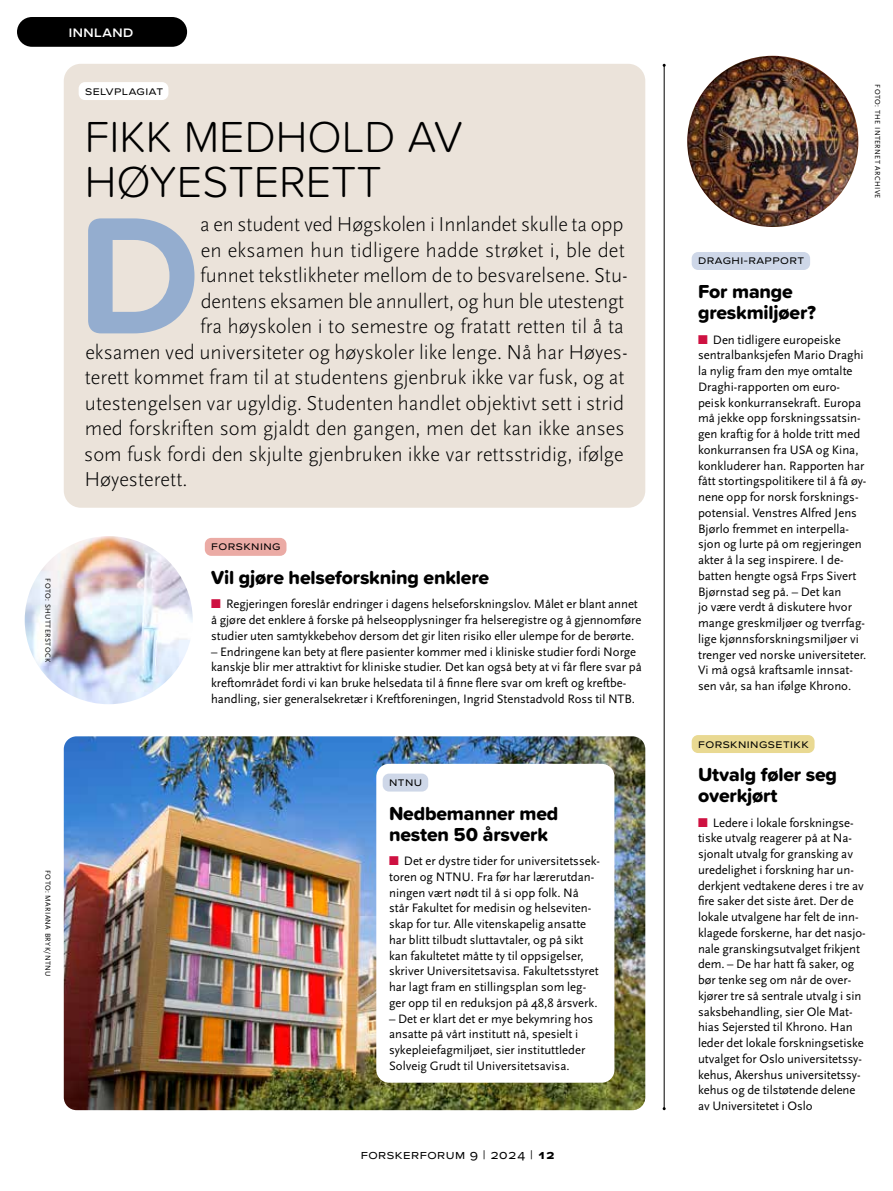
<style>
.page{position:relative;width:893px;height:1191px;background:#fff}
.page>*{position:absolute;margin:0;border:0;box-sizing:border-box;transform-origin:0 0}
.t1{font:700 172.35px "Proxima Soft";color:#94adcf}
.t2{font:300 45px/45px "Proxima Soft";color:#000}
.t3{font:300 21px "Scala Sans OT";color:#000}
.t4{font:19.5px/21px "Proxima Soft Extrabld";letter-spacing:-.01em;color:#000}
.t5{font:12.75px/15.8px "Scala Sans OT";letter-spacing:-.005em;color:#000}
.t6{font:12.75px "Proxima Nova Wide";letter-spacing:.04em;color:#000}
.t7{font:600 12.75px "Proxima Nova Wide";letter-spacing:.04em;color:#fff}
.t8{font:12px "Proxima Nova Wide";letter-spacing:.04em;color:#000}
.t9{font:7.5px "Scala Sans OT";letter-spacing:.05em;color:#000}
.s1{color:#ce1141}
.s2{font-weight:700}
</style>
<div class="page">
<div style="left:64px;top:64px;width:581px;height:444px;background:#ebe3da;border-radius:17px"></div>
<div style="left:79px;top:82px;width:89px;height:18px;background:#fff;border-radius:6px"></div>
<hr style="left:664px;top:65px;width:1px;height:1043px;background:#000">
<div style="left:692px;top:735px;width:122px;height:18px;background:#e9d992;border-radius:6px"></div>
<div style="left:692px;top:252px;width:118px;height:18px;background:#ced7e8;border-radius:6px"></div>
<div style="left:205px;top:538px;width:81px;height:18px;background:#ebaba5;border-radius:6px"></div>
<img style="left:64px;top:736px;width:581px;height:374px">
<div style="left:376px;top:764px;width:238px;height:318px;background:#fff;border-radius:13px"></div>
<div style="left:383px;top:773px;width:45px;height:18px;background:#ced7e8;border-radius:6px"></div>
<img style="left:25px;top:536px;width:168px;height:168px;border-radius:84px">
<img style="left:687px;top:56px;width:171px;height:171px;border-radius:86px">
<div style="left:17px;top:17px;width:170px;height:30px;background:#000;border-radius:15px"></div>
<p class="t7" style="left:69px;top:23px;width:66px">INNLAND</p>
<p class="t8" style="left:85px;top:82px;width:79px">Selvplagiat</p>
<h2 class="t2" style="left:85px;top:112px;width:380px">FIKK MEDHOLD AV<br>HØYESTERETT</h2>
<h1 class="t1" style="left:77px;top:145px;width:125px">D</h1>
<h3 class="t3" style="left:200px;top:213px;width:425px">a en student ved Høgskolen i Innlandet skulle ta opp</h3>
<h3 class="t3" style="left:201px;top:239px;width:426px">en eksamen hun tidligere hadde strøket i, ble det</h3>
<h3 class="t3" style="left:200px;top:264px;width:429px">funnet tekstlikheter mellom de to besvarelsene. Stu-</h3>
<h3 class="t3" style="left:201px;top:290px;width:425px">dentens eksamen ble annullert, og hun ble utestengt</h3>
<h3 class="t3" style="left:200px;top:315px;width:425px">fra høyskolen i to semestre og fratatt retten til å ta</h3>
<h3 class="t3" style="left:85px;top:341px;width:544px">eksamen ved universiteter og høyskoler like lenge. Nå har Høyes-</h3>
<h3 class="t3" style="left:85px;top:366px;width:541px">terett kommet fram til at studentens gjenbruk ikke var fusk, og at</h3>
<h3 class="t3" style="left:85px;top:392px;width:541px">utestengelsen var ugyldig. Studenten handlet objektivt sett i strid</h3>
<h3 class="t3" style="left:85px;top:417px;width:541px">med forskriften som gjaldt den gangen, men det kan ikke anses</h3>
<h3 class="t3" style="left:84px;top:443px;width:541px">som fusk fordi den skjulte gjenbruken ikke var rettsstridig, ifølge</h3>
<h3 class="t3" style="left:84px;top:468px;width:105px">Høyesterett.</h3>
<p class="t9" style="left:52px;top:578px;width:85px;rotate:90deg">FOTO: SHUTTERSTOCK</p>
<p class="t8" style="left:211px;top:537px;width:71px">Forskning</p>
<h3 class="t4" style="left:211px;top:566px;width:279px">Vil gjøre helseforskning enklere</h3>
<p class="t5" style="left:211px;top:596px;width:432px"><span class="s1">■</span> Regjeringen foreslår endringer i dagens helseforskningslov. Målet er blant annet å gjøre det enklere å forske på helseopplysninger fra helseregistre og å gjennomføre studier uten samtykkebehov dersom det gir liten risiko eller ulempe for de berørte.</p>
<p class="t5" style="left:211px;top:644px;width:432px">– Endringene kan bety at flere pasienter kommer med i kliniske studier fordi Norge kanskje blir mer attraktivt for kliniske studier. Det kan også bety at vi får flere svar på kreftområdet fordi vi kan bruke helsedata til å finne flere svar om kreft og kreftbe&shy;handling, sier generalsekretær i Kreftforeningen, Ingrid Stenstadvold Ross til NTB.</p>
<p class="t9" style="left:52px;top:870px;width:108px;rotate:90deg">FOTO: MARIANA BRYK/NTNU</p>
<p class="t8" style="left:389px;top:773px;width:9px">NTNU</p>
<h3 class="t4" style="left:389px;top:802px;width:171px">Nedbemanner med nesten 50 årsverk</h3>
<p class="t5" style="left:389px;top:853px;width:212px"><span class="s1">■</span> Det er dystre tider for universitetssek&shy;toren og NTNU. Fra før har lærerutdan&shy;ningen vært nødt til å si opp folk. Nå står Fakultet for medisin og helseviten&shy;skap for tur. Alle vitenskapelig ansatte har blitt tilbudt sluttavtaler, og på sikt kan fakultetet måtte ty til oppsigelser, skriver Universitetsavisa. Fakultetsstyret har lagt fram en stillingsplan som leg&shy;ger opp til en reduksjon på 48,8 årsverk.</p>
<p class="t5" style="left:389px;top:1010px;width:206px">– Det er klart det er mye bekymring hos ansatte på vårt institutt nå, spesielt i sykepleiefagmiljøet, sier instituttleder Solveig Grudt til Universitetsavisa.</p>
<p class="t6" style="left:361px;top:1144px;width:196px">forskerforum 9 | 2024 | <span class="s2">12</span></p>
<p class="t9" style="left:882px;top:84px;width:115px;rotate:90deg">FOTO: THE INTERNET ARCHIVE</p>
<p class="t8" style="left:698px;top:251px;width:108px">Draghi-rapport</p>
<h3 class="t4" style="left:698px;top:281px;width:119px">For mange greskmiljøer?</h3>
<p class="t5" style="left:698px;top:332px;width:170px"><span class="s1">■</span> Den tidligere europeiske sentralbanksjefen Mario Draghi la nylig fram den mye omtalte<br>Draghi-rapporten om euro&shy;peisk konkurransekraft. Europa må jekke opp forskningssatsin&shy;gen kraftig for å holde tritt med konkurransen fra USA og Kina, konkluderer han. Rapporten har fått stortingspolitikere til å få øy&shy;nene opp for norsk forsknings&shy;potensial. Venstres Alfred Jens<br>Bjørlo fremmet en interpella&shy;sjon og lurte på om regjeringen akter å la seg inspirere. I de&shy;batten hengte også Frps Sivert<br>Bjørnstad seg på. – Det kan<br>jo være verdt å diskutere hvor mange greskmiljøer og tverrfag&shy;lige kjønnsforskningsmiljøer vi trenger ved norske universiteter.<br>Vi må også kraftsamle innsat&shy;sen vår, sa han ifølge Khrono.</p>
<p class="t8" style="left:698px;top:734px;width:112px">Forskningsetikk</p>
<h3 class="t4" style="left:698px;top:763px;width:140px">Utvalg føler seg overkjørt</h3>
<p class="t5" style="left:698px;top:814px;width:169px"><span class="s1">■</span> Ledere i lokale forskningse&shy;tiske utvalg reagerer på at Na&shy;sjonalt utvalg for gransking av uredelighet i forskning har un&shy;derkjent vedtakene deres i tre av fire saker det siste året. Der de lokale utvalgene har felt de inn&shy;klagede forskerne, har det nasjo&shy;nale granskingsutvalget frikjent dem. – De har hatt få saker, og bør tenke seg om når de over&shy;kjører tre så sentrale utvalg i sin saksbehandling, sier Ole Mat&shy;hias Sejersted til Khrono. Han leder det lokale forskningsetiske utvalget for Oslo universitetssy&shy;kehus, Akershus universitetssy&shy;kehus og de tilstøtende delene av Universitetet i Oslo</p>
</div>
